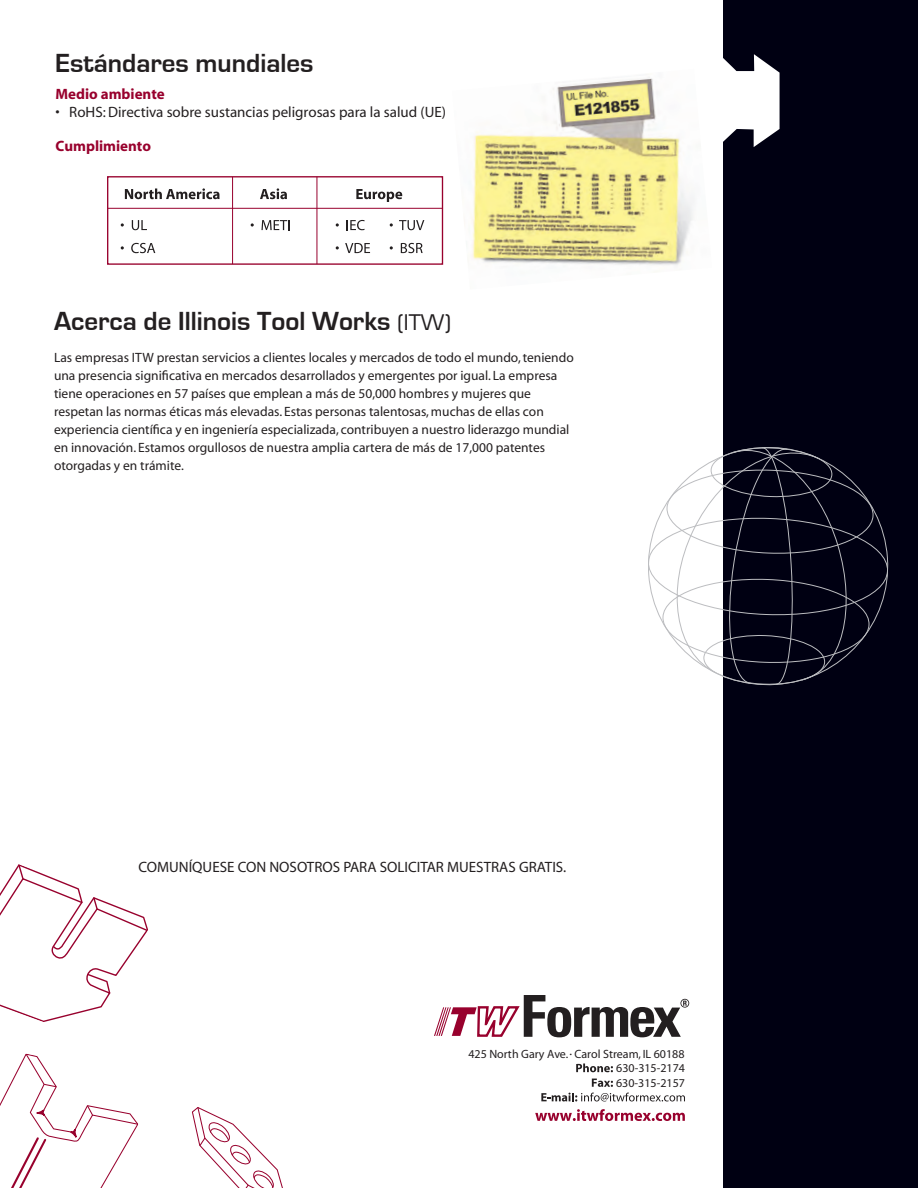
<style>
.page{position:relative;width:918px;height:1188px;background:#fff}
.page>*{position:absolute;margin:0;border:0;box-sizing:border-box;transform-origin:0 0}
.t1{font:700 27px "Eurostile";color:#231f20}
.t2{font:15px "Myriad";color:#231f20}
.t3{font:700 15px "Myriad";color:#98012d}
.t4{font:13.5px/18px "Myriad";color:#231f20}
.t5{font:12px "Myriad";color:#231f20}
.s1{font-weight:400;font-size:21px}
.s2{font-size:7.5px}
</style>
<div class="page">
<div style="left:724px;top:0;width:194px;height:1188px;background:#000012"></div>
<svg style="left:723px;top:51px;width:57px;height:98px"></svg>
<img style="left:472px;top:77px;width:223px;height:188px">
<svg style="left:648px;top:447px;width:240px;height:238px"></svg>
<svg style="left:0;top:1053px;width:138px;height:135px"></svg>
<svg style="left:192px;top:1107px;width:91px;height:81px"></svg>
<svg style="left:0;top:864px;width:148px;height:158px"></svg>
<svg style="left:125px;top:188px;width:95px;height:11px"></svg>
<svg style="left:260px;top:188px;width:27px;height:11px"></svg>
<svg style="left:356px;top:189px;width:46px;height:13px"></svg>
<svg style="left:121px;top:223px;width:3px;height:4px"></svg>
<svg style="left:132px;top:220px;width:15px;height:10px"></svg>
<svg style="left:251px;top:223px;width:3px;height:4px"></svg>
<svg style="left:261px;top:220px;width:29px;height:10px"></svg>
<svg style="left:336px;top:223px;width:3px;height:4px"></svg>
<svg style="left:347px;top:220px;width:18px;height:10px"></svg>
<svg style="left:390px;top:223px;width:3px;height:4px"></svg>
<svg style="left:399px;top:220px;width:25px;height:10px"></svg>
<svg style="left:131px;top:243px;width:24px;height:10px"></svg>
<svg style="left:345px;top:243px;width:25px;height:10px"></svg>
<svg style="left:401px;top:243px;width:22px;height:10px"></svg>
<hr style="left:108px;top:208px;width:334px;height:1px;background:#98012d">
<div style="left:107px;top:176px;width:336px;height:89px;border:1px solid #98012d"></div>
<hr style="left:232px;top:177px;width:1px;height:87px;background:#98012d">
<hr style="left:317px;top:177px;width:1px;height:87px;background:#98012d">
<svg style="left:434px;top:995px;width:255px;height:43px"></svg>
<svg style="left:576px;top:1064px;width:37px;height:8px"></svg>
<svg style="left:592px;top:1079px;width:21px;height:8px"></svg>
<svg style="left:541px;top:1093px;width:144px;height:8px"></svg>
<svg style="left:535px;top:1109px;width:150px;height:12px"></svg>
<p class="t1" style="left:56px;top:48px;width:259px">Estándares mundiales</p>
<p class="t3" style="left:56px;top:86px;width:111px">Medio ambiente</p>
<p class="t2" style="left:56px;top:105px;width:392px">• RoHS: Directiva sobre sustancias peligrosas para la salud (UE)</p>
<p class="t3" style="left:56px;top:139px;width:97px">Cumplimiento</p>
<p class="t1" style="left:54px;top:307px;width:399px">Acerca de Illinois Tool Works <span class="s1">(ITW)</span></p>
<p class="t4" style="left:54px;top:349px;width:521px">Las empresas ITW prestan servicios a clientes locales y mercados de todo el mundo, teniendo una presencia significativa en mercados desarrollados y emergentes por igual. La empresa tiene operaciones en 57 países que emplean a más de 50,000 hombres y mujeres que respetan las normas éticas más elevadas. Estas personas talentosas, muchas de ellas con experiencia científica y en ingeniería especializada, contribuyen a nuestro liderazgo mundial en innovación. Estamos orgullosos de nuestra amplia cartera de más de 17,000 patentes otorgadas y en trámite.</p>
<p class="t2" style="left:138px;top:860px;width:429px">COMUNÍQUESE CON NOSOTROS PARA SOLICITAR MUESTRAS GRATIS.</p>
<p class="t5" style="left:468px;top:1048px;width:218px">425 North Gary Ave. <span class="s2">•</span> Carol Stream, IL 60188</p>
<p class="t5" style="left:616px;top:1077px;width:70px">630-315-2157</p>
<p class="t5" style="left:616px;top:1062px;width:70px">630-315-2174</p>
</div>
